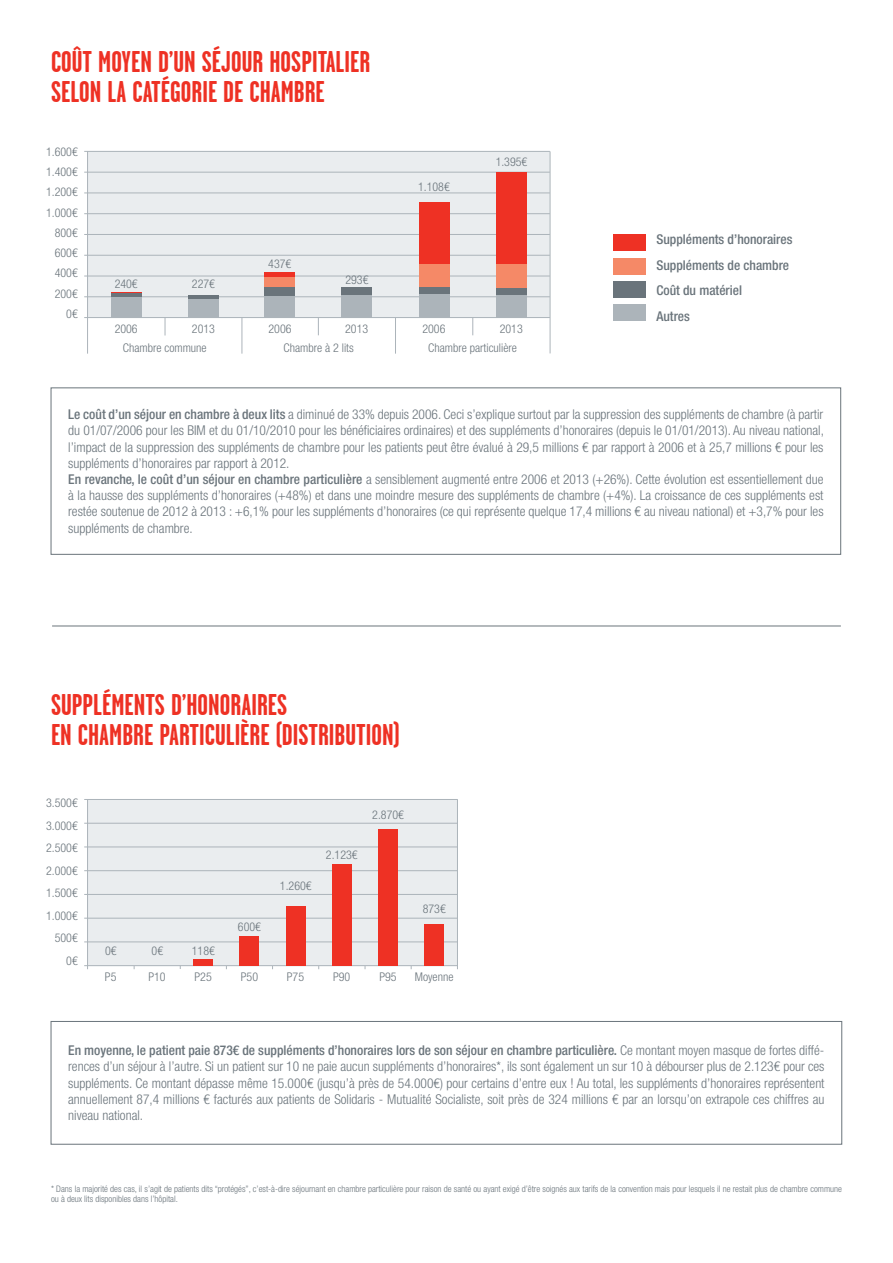
<style>
.page{position:relative;width:893px;height:1263px;background:#fff}
.page>*{position:absolute;margin:0;border:0;box-sizing:border-box;transform-origin:0 0}
.t1{font:700 30px/30px "Garage Gothic";color:#ee3124}
.t2{font:300 condensed 13.5px/16.2px "Helvetica Neue LT Std";color:#6a747b}
.t3{font:500 condensed 13.5px/25.5px "Helvetica Neue LT Std";color:#6a747b}
.t4{font:300 condensed 12px/20.2px "Helvetica Neue LT Std";color:#6a747b;text-align:right}
.t5{font:300 condensed 9px/10.8px "Helvetica Neue LT Std";color:#6a747b}
.s1{font-weight:500}
</style>
<div class="page">
<hr style="left:52px;top:626px;width:789px;height:1px;background:#6a747b">
<div style="left:51px;top:1021px;width:791px;height:123px;border:1px solid #6a747b"></div>
<div style="left:613px;top:281px;width:33px;height:17px;background:#6a747b"></div>
<div style="left:613px;top:305px;width:33px;height:16px;background:#acb4ba"></div>
<div style="left:613px;top:258px;width:33px;height:16px;background:#f58967"></div>
<div style="left:613px;top:234px;width:33px;height:17px;background:#ee3124"></div>
<div style="left:88px;top:151px;width:462px;height:167px;background:#eaedef"></div>
<hr style="left:84px;top:317px;width:466px;height:1px;background:#acb4ba">
<hr style="left:84px;top:296px;width:466px;height:1px;background:#acb4ba">
<hr style="left:84px;top:276px;width:466px;height:1px;background:#acb4ba">
<hr style="left:84px;top:255px;width:466px;height:1px;background:#acb4ba">
<hr style="left:84px;top:234px;width:466px;height:1px;background:#acb4ba">
<hr style="left:84px;top:213px;width:466px;height:1px;background:#acb4ba">
<hr style="left:84px;top:193px;width:466px;height:1px;background:#acb4ba">
<hr style="left:84px;top:172px;width:466px;height:1px;background:#acb4ba">
<hr style="left:84px;top:151px;width:466px;height:1px;background:#acb4ba">
<div style="left:419px;top:202px;width:30px;height:62px;background:#ee3124"></div>
<div style="left:496px;top:172px;width:31px;height:92px;background:#ee3124"></div>
<div style="left:265px;top:272px;width:30px;height:5px;background:#ee3124"></div>
<hr style="left:111px;top:293px;width:30px;height:1px;background:#ee3124">
<hr style="left:111px;top:294px;width:30px;height:3px;background:#6a747b">
<hr style="left:188px;top:295px;width:31px;height:4px;background:#6a747b">
<div style="left:265px;top:277px;width:30px;height:10px;background:#f58967"></div>
<div style="left:265px;top:287px;width:30px;height:9px;background:#6a747b"></div>
<div style="left:342px;top:287px;width:30px;height:8px;background:#6a747b"></div>
<div style="left:342px;top:295px;width:30px;height:23px;background:#acb4ba"></div>
<div style="left:265px;top:296px;width:30px;height:22px;background:#acb4ba"></div>
<div style="left:188px;top:299px;width:31px;height:19px;background:#acb4ba"></div>
<div style="left:111px;top:297px;width:30px;height:21px;background:#acb4ba"></div>
<div style="left:419px;top:294px;width:30px;height:24px;background:#acb4ba"></div>
<div style="left:496px;top:295px;width:31px;height:23px;background:#acb4ba"></div>
<div style="left:419px;top:287px;width:30px;height:7px;background:#6a747b"></div>
<div style="left:496px;top:288px;width:31px;height:7px;background:#6a747b"></div>
<div style="left:419px;top:264px;width:30px;height:23px;background:#f58967"></div>
<div style="left:496px;top:264px;width:31px;height:24px;background:#f58967"></div>
<hr style="left:87px;top:151px;width:1px;height:203px;background:#acb4ba">
<hr style="left:242px;top:318px;width:1px;height:36px;background:#acb4ba">
<hr style="left:395px;top:318px;width:1px;height:36px;background:#acb4ba">
<hr style="left:550px;top:151px;width:1px;height:202px;background:#acb4ba">
<svg style="left:165px;top:318px;width:1px;height:17px"></svg>
<svg style="left:318px;top:318px;width:1px;height:17px"></svg>
<svg style="left:472px;top:318px;width:1px;height:17px"></svg>
<div style="left:87px;top:799px;width:371px;height:166px;background:#eaedef"></div>
<hr style="left:84px;top:965px;width:374px;height:1px;background:#acb4ba">
<hr style="left:84px;top:942px;width:374px;height:1px;background:#acb4ba">
<hr style="left:84px;top:918px;width:374px;height:1px;background:#acb4ba">
<hr style="left:84px;top:894px;width:374px;height:1px;background:#acb4ba">
<hr style="left:84px;top:870px;width:374px;height:1px;background:#acb4ba">
<hr style="left:84px;top:847px;width:374px;height:1px;background:#acb4ba">
<hr style="left:84px;top:823px;width:374px;height:1px;background:#acb4ba">
<hr style="left:84px;top:799px;width:374px;height:1px;background:#acb4ba">
<div style="left:424px;top:924px;width:20px;height:42px;background:#ee3124"></div>
<hr style="left:87px;top:799px;width:1px;height:170px;background:#acb4ba">
<hr style="left:457px;top:799px;width:1px;height:170px;background:#acb4ba">
<div style="left:378px;top:829px;width:20px;height:136px;background:#ee3124"></div>
<div style="left:332px;top:864px;width:20px;height:101px;background:#ee3124"></div>
<div style="left:286px;top:906px;width:20px;height:60px;background:#ee3124"></div>
<div style="left:239px;top:936px;width:20px;height:29px;background:#ee3124"></div>
<div style="left:193px;top:959px;width:20px;height:6px;background:#ee3124"></div>
<h1 class="t1" style="left:51px;top:47px;width:321px">COÛT MOYEN D’UN SÉJOUR HOSPITALIER<br>SELON LA CATÉGORIE DE CHAMBRE</h1>
<p class="t4" style="left:46px;top:141px;width:33px">1.600€<br>1.400€<br>1.200€<br>1.000€<br>800€<br>600€<br>400€<br>200€<br>0€</p>
<p class="t4" style="left:115px;top:273px;width:25px">240€</p>
<p class="t4" style="left:192px;top:273px;width:25px">227€</p>
<p class="t4" style="left:268px;top:253px;width:25px">437€</p>
<p class="t4" style="left:345px;top:270px;width:25px">293€</p>
<p class="t4" style="left:115px;top:319px;width:25px">2006</p>
<p class="t4" style="left:192px;top:319px;width:25px">2013</p>
<p class="t4" style="left:269px;top:319px;width:25px">2006</p>
<p class="t4" style="left:345px;top:319px;width:25px">2013</p>
<p class="t4" style="left:123px;top:338px;width:85px">Chambre commune</p>
<p class="t4" style="left:284px;top:338px;width:72px">Chambre à 2 lits</p>
<p class="t4" style="left:418px;top:176px;width:33px">1.108€</p>
<p class="t4" style="left:496px;top:152px;width:33px">1.395€</p>
<p class="t4" style="left:422px;top:318px;width:25px">2006</p>
<p class="t4" style="left:428px;top:319px;width:96px;line-height:19.5px;text-align:left;text-indent:71px">2013<br>Chambre particulière</p>
<p class="t3" style="left:656px;top:226px;width:138px">Suppléments d’honoraires<br>Suppléments de chambre<br>Coût du matériel<br>Autres</p>
<p class="t2" style="left:68px;top:406px;width:757px"><span class="s1">Le coût d’un séjour en chambre à deux lits</span> a diminué de 33% depuis 2006. Ceci s’explique surtout par la suppression des suppléments de chambre (à partir du 01/07/2006 pour les BIM et du 01/10/2010 pour les bénéficiaires ordinaires) et des suppléments d’honoraires (depuis le 01/01/2013). Au niveau national, l’impact de la suppression des suppléments de chambre pour les patients peut être évalué à 29,5 millions € par rapport à 2006 et à 25,7 millions € pour les suppléments d’honoraires par rapport à 2012.<br><span class="s1">En revanche, le coût d’un séjour en chambre particulière</span> a sensiblement augmenté entre 2006 et 2013 (+26%). Cette évolution est essentiellement due à la hausse des suppléments d’honoraires (+48%) et dans une moindre mesure des suppléments de chambre (+4%). La croissance de ces suppléments est restée soutenue de 2012 à 2013 : +6,1% pour les suppléments d’honoraires (ce qui représente quelque 17,4 millions € au niveau national) et +3,7% pour les suppléments de chambre.</p>
<h1 class="t1" style="left:51px;top:690px;width:350px">SUPPLÉMENTS D’HONORAIRES<br>EN CHAMBRE PARTICULIÈRE (DISTRIBUTION)</h1>
<p class="t4" style="left:46px;top:791px;width:33px;line-height:22.5px">3.500€<br>3.000€<br>2.500€<br>2.000€<br>1.500€<br>1.000€<br>500€<br>0€</p>
<p class="t4" style="left:105px;top:941px;width:13px">0€</p>
<p class="t4" style="left:152px;top:941px;width:13px">0€</p>
<p class="t4" style="left:192px;top:941px;width:25px">118€</p>
<p class="t4" style="left:238px;top:917px;width:25px">600€</p>
<p class="t4" style="left:280px;top:875px;width:33px">1.260€</p>
<p class="t4" style="left:326px;top:844px;width:33px">2.123€</p>
<p class="t4" style="left:372px;top:804px;width:33px">2.870€</p>
<p class="t4" style="left:423px;top:898px;width:25px">873€</p>
<p class="t4" style="left:105px;top:966px;width:13px">P5</p>
<p class="t4" style="left:148px;top:966px;width:19px">P10</p>
<p class="t4" style="left:194px;top:966px;width:19px">P25</p>
<p class="t4" style="left:241px;top:966px;width:19px">P50</p>
<p class="t4" style="left:287px;top:966px;width:19px">P75</p>
<p class="t4" style="left:333px;top:966px;width:19px">P90</p>
<p class="t4" style="left:379px;top:966px;width:19px">P95</p>
<p class="t4" style="left:415px;top:966px;width:40px">Moyenne</p>
<p class="t2" style="left:68px;top:1042px;width:758px;text-align:justify"><span class="s1">En moyenne, le patient paie 873€ de suppléments d’honoraires lors de son séjour en chambre particulière.</span> Ce montant moyen masque de fortes diffé&shy;rences d’un séjour à l’autre. Si un patient sur 10 ne paie aucun suppléments d’honoraires*, ils sont également un sur 10 à débourser plus de 2.123€ pour ces suppléments. Ce montant dépasse même 15.000€ (jusqu’à près de 54.000€) pour certains d’entre eux ! Au total, les suppléments d’honoraires représentent annuellement 87,4 millions € facturés aux patients de Solidaris - Mutualité Socialiste, soit près de 324 millions € par an lorsqu’on extrapole ces chiffres au niveau national.</p>
<p class="t5" style="left:51px;top:1183px;width:792px">* Dans la majorité des cas, il s’agit de patients dits “protégés”, c’est-à-dire séjournant en chambre particulière pour raison de santé ou ayant exigé d’être soignés aux tarifs de la convention mais pour lesquels il ne restait plus de chambre commune ou à deux lits disponibles dans l’hôpital.</p>
</div>
